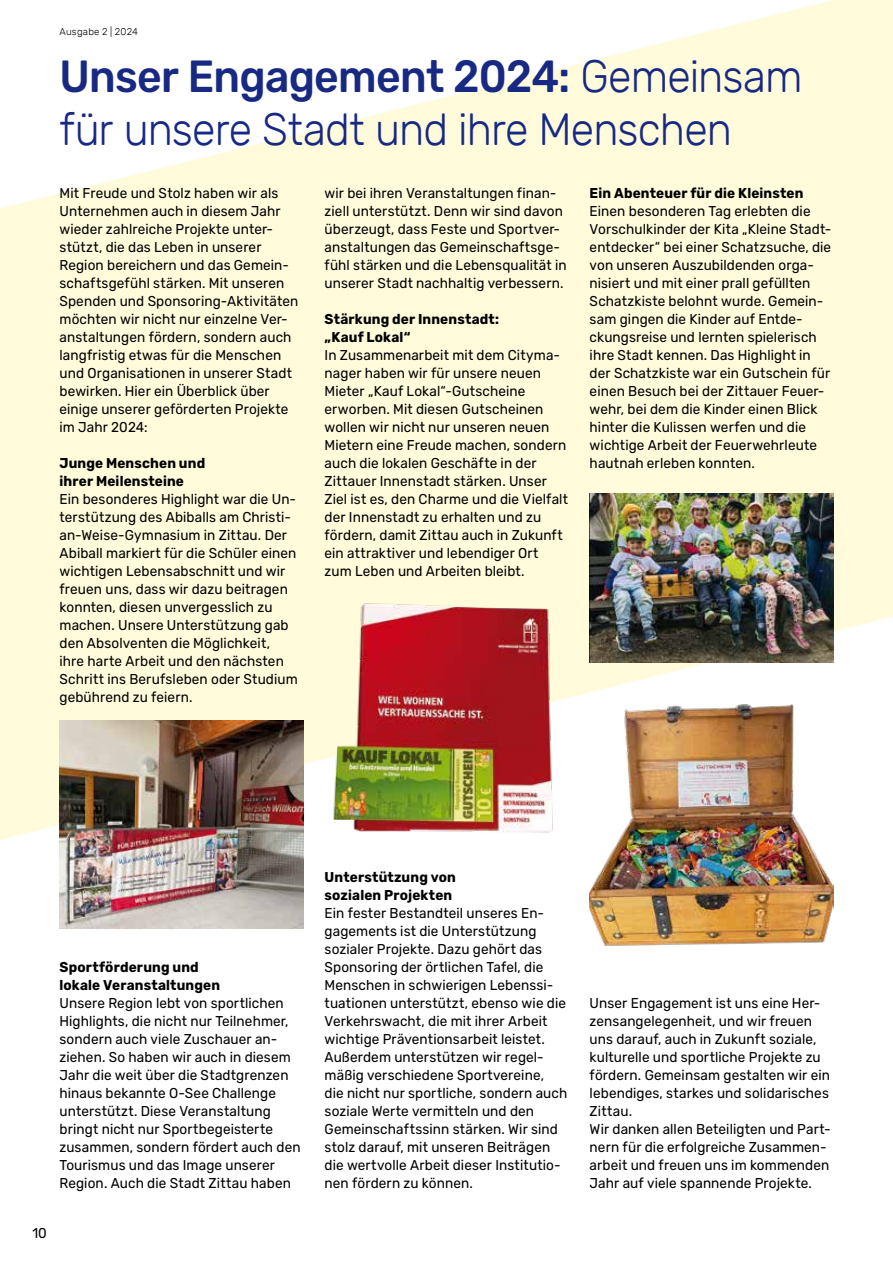
<style>
.page{position:relative;width:893px;height:1263px;background:#fff}
.page>*{position:absolute;margin:0;border:0;box-sizing:border-box;transform-origin:0 0}
.t1{font:300 45px/52.5px "Rubik";letter-spacing:-.02em;color:#172983;scale:.95 1}
.t2{font:14.25px/18px "Rubik";letter-spacing:.01em;color:#000;scale:.95 1}
.t3{font:700 14.25px/18px "Rubik";letter-spacing:.01em;color:#000;scale:.95 1}
.t4{font:300 9.75px "Rubik";letter-spacing:.025em;color:#000}
.s1{font-weight:500}
</style>
<div class="page">
<div style="left:0;top:0;width:893px;height:617px;background:#fffbdb"></div>
<svg style="left:0;top:0;width:833px;height:208px;fill:#fffefa"></svg>
<svg style="left:0;top:617px;width:890px;height:223px;fill:#fffbdb"></svg>
<hr style="left:241px;top:474px;width:3px;height:230px;background:#fffbdb">
<img style="left:60px;top:720px;width:243px;height:208px">
<img style="left:325px;top:603px;width:243px;height:237px">
<img style="left:590px;top:494px;width:243px;height:156px">
<img style="left:590px;top:650px;width:243px;height:296px">
<p class="t4" style="left:60px;top:26px;width:80px">Ausgabe 2 | 2024</p>
<h1 class="t1" style="left:60px;top:52px;width:784px"><span class="s1">Unser Engagement 2024:</span> Gemeinsam für unsere Stadt und ihre Menschen</h1>
<p class="t2" style="left:60px;top:184px;width:253px">Mit Freude und Stolz haben wir als Unternehmen auch in diesem Jahr wieder zahlreiche Projekte unter&shy;stützt, die das Leben in unserer Region bereichern und das Gemein&shy;schaftsgefühl stärken. Mit unseren Spenden und Sponsoring-Aktivitäten möchten wir nicht nur einzelne Ver&shy;anstaltungen fördern, sondern auch langfristig etwas für die Menschen und Organisationen in unserer Stadt bewirken. Hier ein Überblick über einige unserer geförderten Projekte im Jahr 2024:</p>
<p class="t3" style="left:60px;top:454px;width:155px">Junge Menschen und ihrer Meilensteine</p>
<p class="t2" style="left:60px;top:490px;width:252px">Ein besonderes Highlight war die Un&shy;terstützung des Abiballs am Christi&shy;an-Weise-Gymnasium in Zittau. Der Abiball markiert für die Schüler einen wichtigen Lebensabschnitt und wir freuen uns, dass wir dazu beitragen konnten, diesen unvergesslich zu machen. Unsere Unterstützung gab den Absolventen die Möglichkeit, ihre harte Arbeit und den nächsten Schritt ins Berufsleben oder Studium gebührend zu feiern.</p>
<p class="t2" style="left:325px;top:184px;width:256px">wir bei ihren Veranstaltungen finan&shy;ziell unterstützt. Denn wir sind davon überzeugt, dass Feste und Sportver&shy;anstaltungen das Gemeinschaftsge&shy;fühl stärken und die Lebensqualität in unserer Stadt nachhaltig verbessern.</p>
<p class="t3" style="left:325px;top:310px;width:185px">Stärkung der Innenstadt: „Kauf Lokal“</p>
<p class="t2" style="left:325px;top:346px;width:258px">In Zusammenarbeit mit dem Cityma&shy;nager haben wir für unsere neuen Mieter „Kauf Lokal“-Gutscheine erworben. Mit diesen Gutscheinen wollen wir nicht nur unseren neuen Mietern eine Freude machen, sondern auch die lokalen Geschäfte in der Zittauer Innenstadt stärken. Unser Ziel ist es, den Charme und die Vielfalt der Innenstadt zu erhalten und zu fördern, damit Zittau auch in Zukunft ein attraktiver und lebendiger Ort zum Leben und Arbeiten bleibt.</p>
<p class="t3" style="left:590px;top:184px;width:227px">Ein Abenteuer für die Kleinsten</p>
<p class="t2" style="left:590px;top:202px;width:256px">Einen besonderen Tag erlebten die Vorschulkinder der Kita „Kleine Stadt&shy;entdecker“ bei einer Schatzsuche, die von unseren Auszubildenden orga&shy;nisiert und mit einer prall gefüllten Schatzkiste belohnt wurde. Gemein&shy;sam gingen die Kinder auf Entde&shy;ckungsreise und lernten spielerisch ihre Stadt kennen. Das Highlight in der Schatzkiste war ein Gutschein für einen Besuch bei der Zittauer Feuer&shy;wehr, bei dem die Kinder einen Blick hinter die Kulissen werfen und die wichtige Arbeit der Feuerwehrleute hautnah erleben konnten.</p>
<p class="t3" style="left:60px;top:958px;width:170px">Sportförderung und lokale Veranstaltungen</p>
<p class="t2" style="left:60px;top:994px;width:255px">Unsere Region lebt von sportlichen Highlights, die nicht nur Teilnehmer, sondern auch viele Zuschauer an&shy;ziehen. So haben wir auch in diesem Jahr die weit über die Stadtgrenzen hinaus bekannte O-See Challenge unterstützt. Diese Veranstaltung bringt nicht nur Sportbegeisterte zusammen, sondern fördert auch den Tourismus und das Image unserer Region. Auch die Stadt Zittau haben</p>
<p class="t2" style="left:32px;top:1224px;width:17px">10</p>
<p class="t3" style="left:325px;top:868px;width:140px">Unterstützung von sozialen Projekten</p>
<p class="t2" style="left:325px;top:904px;width:257px">Ein fester Bestandteil unseres En&shy;gagements ist die Unterstützung sozialer Projekte. Dazu gehört das Sponsoring der örtlichen Tafel, die Menschen in schwierigen Lebenssi&shy;tuationen unterstützt, ebenso wie die Verkehrswacht, die mit ihrer Arbeit wichtige Präventionsarbeit leistet.<br>Außerdem unterstützen wir regel&shy;mäßig verschiedene Sportvereine,<br>die nicht nur sportliche, sondern auch soziale Werte vermitteln und den Gemeinschaftssinn stärken. Wir sind stolz darauf, mit unseren Beiträgen die wertvolle Arbeit dieser Institutio&shy;nen fördern zu können.</p>
<p class="t2" style="left:590px;top:994px;width:255px">Unser Engagement ist uns eine Her&shy;zensangelegenheit, und wir freuen uns darauf, auch in Zukunft soziale, kulturelle und sportliche Projekte zu fördern. Gemeinsam gestalten wir ein lebendiges, starkes und solidarisches Zittau.<br>Wir danken allen Beteiligten und Part&shy;nern für die erfolgreiche Zusammen&shy;arbeit und freuen uns im kommenden Jahr auf viele spannende Projekte.</p>
</div>
